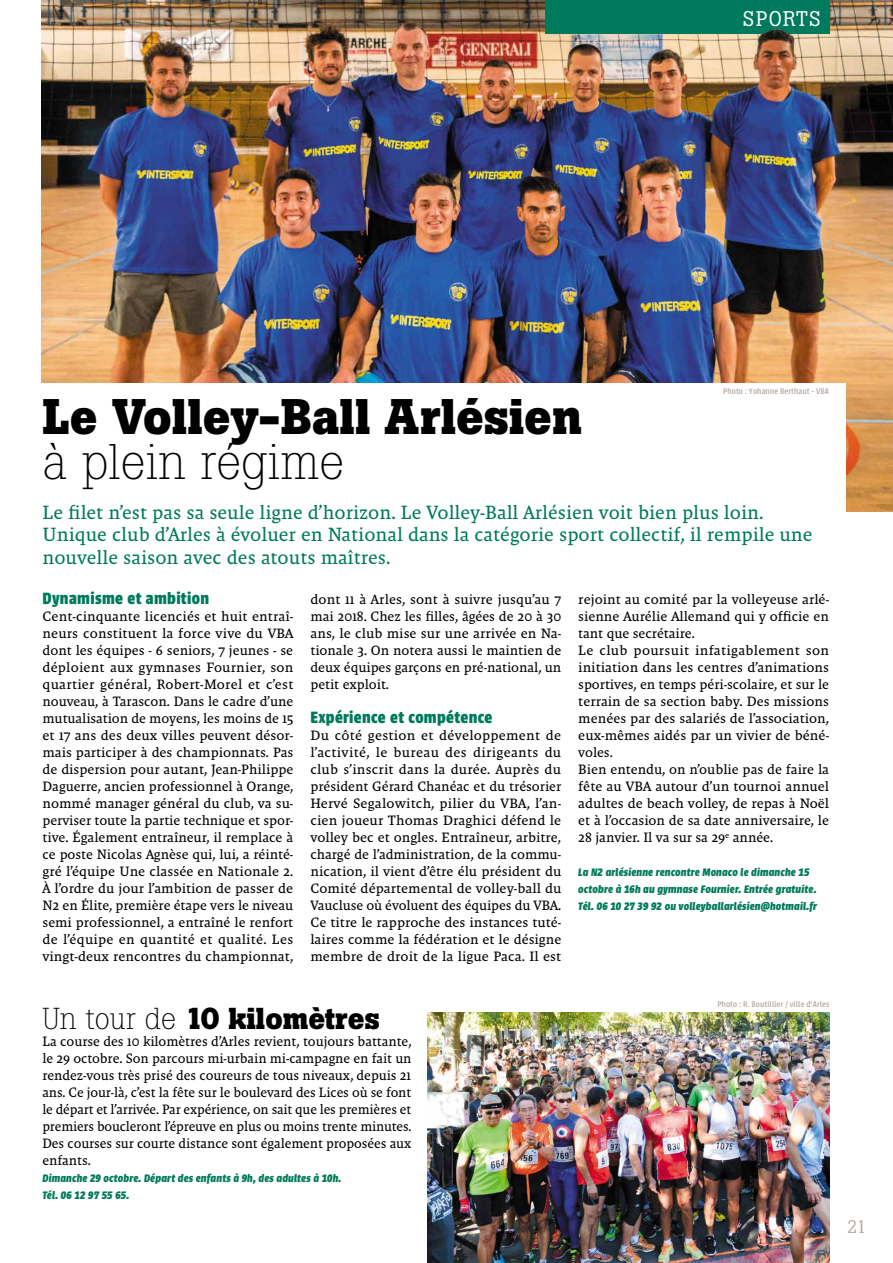
<style>
.page{position:relative;width:893px;height:1263px;background:#fff}
.page>*{position:absolute;margin:0;border:0;box-sizing:border-box;transform-origin:0 0}
.t1{font:700 49.5px "Boton";color:#000}
.t2{font:300 49.5px "Boton";color:#000}
.t3{font:700 30px "Boton";color:#000}
.t4{font:21px "Boton";letter-spacing:.06em;color:#fff}
.t5{font:19.5px/22.5px "Malaga OT";color:#007a5c}
.t6{font:700 18px "Urbana";letter-spacing:.02em;color:#007a5c}
.t7{font:13.8px/17px "Malaga OT";color:#000;text-align:justify}
.t8{font:italic 700 12px/17px "Urbana";letter-spacing:.015em;color:#007a5c}
.t9{font:500 9px "Urbana";letter-spacing:.01em;color:#b7aaa5}
.s1{font-weight:300}
</style>
<div class="page">
<img style="left:41px;top:0;width:852px;height:511px">
<div style="left:545px;top:0;width:284px;height:34px;background:#007a5c"></div>
<img style="left:427px;top:1012px;width:402px;height:251px">
<div style="left:26px;top:383px;width:820px;height:579px;background:#fff"></div>
<h3 class="t4" style="left:743px;top:6px;width:79px">SPORTS</h3>
<p class="t9" style="left:723px;top:386px;width:107px">Photo : Yohanne Berthaut - VBA</p>
<h1 class="t1" style="left:43px;top:387px;width:541px">Le Volley-Ball Arlésien</h1>
<h1 class="t2" style="left:43px;top:432px;width:303px">à plein régime</h1>
<h3 class="t5" style="left:43px;top:501px;width:772px">Le filet n’est pas sa seule ligne d’horizon. Le Volley-Ball Arlésien voit bien plus loin.<br>Unique club d’Arles à évoluer en National dans la catégorie sport collectif, il rempile une nouvelle saison avec des atouts maîtres.</h3>
<h3 class="t6" style="left:43px;top:588px;width:168px">Dynamisme et ambition</h3>
<p class="t7" style="left:43px;top:608px;width:252px">Cent-cinquante licenciés et huit entraî&shy;neurs constituent la force vive du VBA dont les équipes - 6 seniors, 7 jeunes - se déploient aux gymnases Fournier, son quartier général, Robert-Morel et c’est nouveau, à Tarascon. Dans le cadre d’une mutualisation de moyens, les moins de 15 et 17 ans des deux villes peuvent désor&shy;mais participer à des championnats. Pas de dispersion pour autant, Jean-Philippe Daguerre, ancien professionnel à Orange, nommé manager général du club, va su&shy;perviser toute la partie technique et spor&shy;tive. Également entraîneur, il remplace à ce poste Nicolas Agnèse qui, lui, a réinté&shy;gré l’équipe Une classée en Nationale 2.<br>À l’ordre du jour l’ambition de passer de N2 en Élite, première étape vers le niveau semi professionnel, a entraîné le renfort de l’équipe en quantité et qualité. Les vingt-deux rencontres du championnat,</p>
<p class="t7" style="left:310px;top:591px;width:252px">dont 11 à Arles, sont à suivre jusqu’au 7 mai 2018. Chez les filles, âgées de 20 à 30 ans, le club mise sur une arrivée en Na&shy;tionale 3. On notera aussi le maintien de deux équipes garçons en pré-national, un petit exploit.</p>
<h3 class="t6" style="left:310px;top:707px;width:183px">Expérience et compétence</h3>
<p class="t7" style="left:310px;top:727px;width:252px">Du côté gestion et développement de l’activité, le bureau des dirigeants du club s’inscrit dans la durée. Auprès du président Gérard Chanéac et du trésorier Hervé Segalowitch, pilier du VBA, l’an&shy;cien joueur Thomas Draghici défend le volley bec et ongles. Entraîneur, arbitre, chargé de l’administration, de la commu&shy;nication, il vient d’être élu président du Comité départemental de volley-ball du Vaucluse où évoluent des équipes du VBA.<br>Ce titre le rapproche des instances tuté&shy;laires comme la fédération et le désigne membre de droit de la ligue Paca. Il est</p>
<p class="t7" style="left:578px;top:591px;width:252px;text-align:left">rejoint au comité par la volleyeuse arlé&shy;sienne Aurélie Allemand qui y officie en tant que secrétaire.<br>Le club poursuit infatigablement son initiation dans les centres d’animations sportives, en temps péri-scolaire, et sur le terrain de sa section baby. Des missions menées par des salariés de l’association, eux-mêmes aidés par un vivier de béné&shy;voles.<br>Bien entendu, on n’oublie pas de faire la fête au VBA autour d’un tournoi annuel adultes de beach volley, de repas à Noël et à l’occasion de sa date anniversaire, le 28 janvier. Il va sur sa 29<sup>e</sup> année.</p>
<p class="t8" style="left:578px;top:864px;width:240px">La N2 arlésienne rencontre Monaco le dimanche 15 octobre à 16h au gymnase Fournier. Entrée gratuite.<br>Tél. 06 10 27 39 92 ou volleyballarlésien@hotmail.fr</p>
<h2 class="t3" style="left:42px;top:1001px;width:339px"><span class="s1">Un tour de</span> 10 kilomètres</h2>
<p class="t7" style="left:42px;top:1033px;width:371px">La course des 10 kilomètres d’Arles revient, toujours battante, le 29 octobre. Son parcours mi-urbain mi-campagne en fait un rendez-vous très prisé des coureurs de tous niveaux, depuis 21 ans. Ce jour-là, c’est la fête sur le boulevard des Lices où se font le départ et l’arrivée. Par expérience, on sait que les premières et premiers boucleront l’épreuve en plus ou moins trente minutes.<br>Des courses sur courte distance sont également proposées aux enfants.</p>
<p class="t8" style="left:42px;top:1170px;width:301px">Dimanche 29 octobre. Départ des enfants à 9h, des adultes à 10h.<br>Tél. 06 12 97 55 65.</p>
<p class="t9" style="left:717px;top:1000px;width:114px">Photo : R. Boutillier / ville d’Arles</p>
</div>
